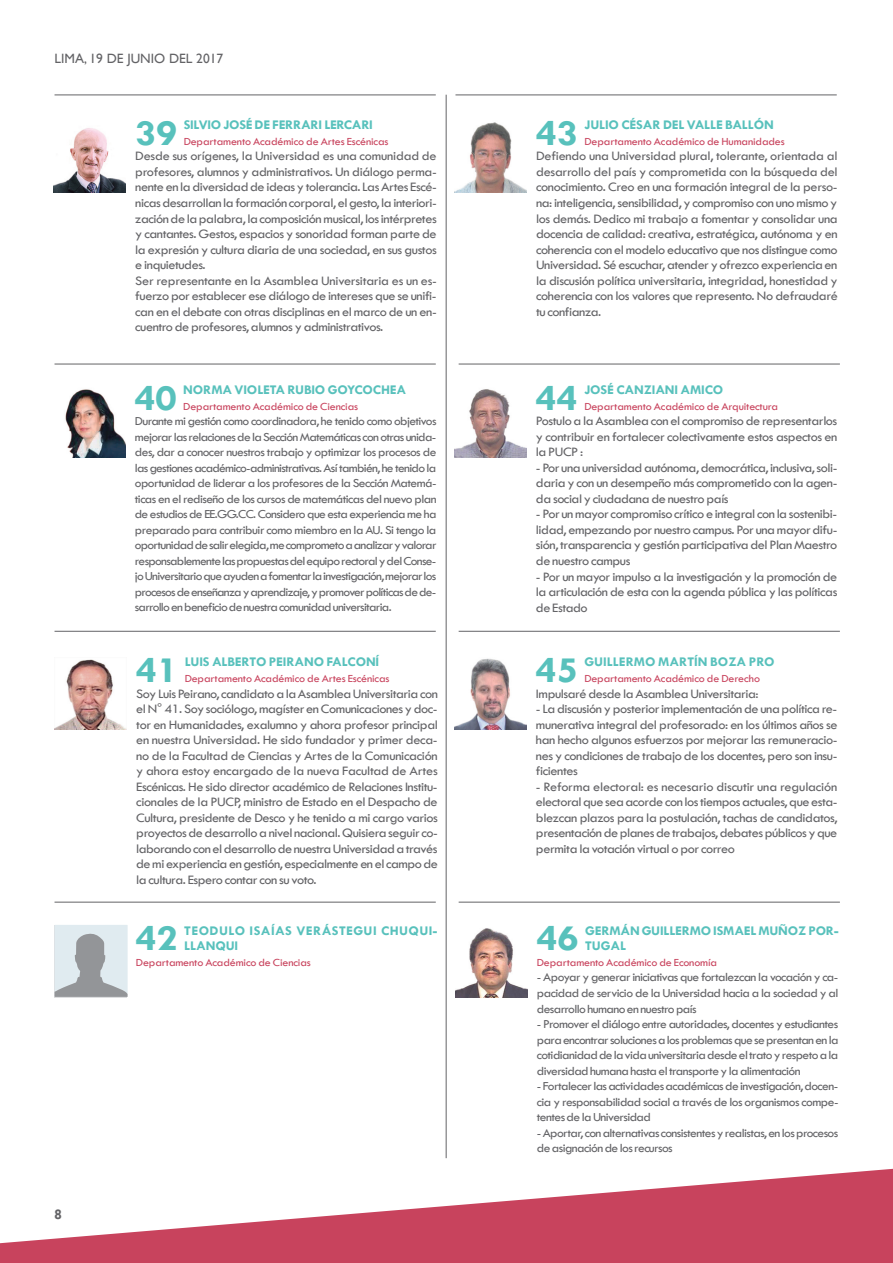
<style>
.page{position:relative;width:893px;height:1263px;background:#fff}
.page>*{position:absolute;margin:0;border:0;box-sizing:border-box;transform-origin:0 0}
.t1{font:700 37.65px "Tw Cen";letter-spacing:-.015em;color:#58c1bc;scale:1.06 1}
.t2{font:700 15px "Tw Cen";color:#636366}
.t3{font:13.5px "Gill Sans";color:#636366}
.t4{font:13.35px/15.5px "Tw Cen";letter-spacing:-.035em;color:#636366;text-align:justify;scale:1.06 1}
.t5{font:700 13.35px/15.5px "Tw Cen";letter-spacing:-.015em;color:#58c1bc;scale:1.06 1}
.t6{font:700 13.35px/15.5px "Tw Cen";letter-spacing:.025em;color:#58c1bc;scale:1.06 1}
.t7{font:12.75px/15.5px "Tw Cen";letter-spacing:-.045em;color:#636366;text-align:justify;scale:1.06 1}
.t8{font:11.25px "Tw Cen";letter-spacing:-.015em;color:#c8435d;scale:1.06 1}
</style>
<div class="page">
<hr style="left:55px;top:95px;width:381px;height:1px;background:#636366">
<hr style="left:55px;top:364px;width:381px;height:1px;background:#636366">
<hr style="left:459px;top:364px;width:381px;height:1px;background:#636366">
<hr style="left:55px;top:631px;width:381px;height:1px;background:#636366">
<hr style="left:459px;top:631px;width:381px;height:1px;background:#636366">
<hr style="left:55px;top:902px;width:381px;height:1px;background:#636366">
<hr style="left:459px;top:902px;width:381px;height:1px;background:#636366">
<hr style="left:446px;top:95px;width:1px;height:1063px;background:#636366">
<hr style="left:455px;top:95px;width:382px;height:1px;background:#636366">
<img style="left:54px;top:128px;width:72px;height:64px">
<img style="left:65px;top:389px;width:61px;height:68px">
<img style="left:55px;top:659px;width:72px;height:70px">
<svg style="left:55px;top:925px;width:73px;height:72px;background:#c1c9cd"></svg>
<img style="left:455px;top:122px;width:72px;height:70px">
<img style="left:455px;top:389px;width:72px;height:68px">
<img style="left:455px;top:658px;width:72px;height:71px">
<img style="left:455px;top:928px;width:72px;height:70px">
<svg style="left:0;top:1169px;width:892px;height:94px;fill:#c8435d"></svg>
<svg style="left:892px;top:1168px;width:1px;height:95px"></svg>
<p class="t3" style="left:55px;top:51px;width:170px">LIMA, 19 DE JUNIO DEL 2017</p>
<h1 class="t1" style="left:135px;top:110px;width:41px">39</h1>
<p class="t5" style="left:184px;top:117px;width:180px">SILVIO JOSÉ DE FERRARI LERCARI</p>
<p class="t8" style="left:184px;top:135px;width:195px">Departamento Académico de Artes Escénicas</p>
<p class="t4" style="left:135px;top:148px;width:286px;text-align:left">Desde sus orígenes, la Universidad es una comunidad de profesores, alumnos y administrativos. Un diálogo perma&shy;nente en la diversidad de ideas y tolerancia. Las Artes Escé&shy;nicas desarrollan la formación corporal, el gesto, la interiori&shy;zación de la palabra, la composición musical, los intérpretes y cantantes. Gestos, espacios y sonoridad forman parte de la expresión y cultura diaria de una sociedad, en sus gustos e inquietudes.<br>Ser representante en la Asamblea Universitaria es un es&shy;fuerzo por establecer ese diálogo de intereses que se unifi&shy;can en el debate con otras disciplinas en el marco de un en&shy;cuentro de profesores, alumnos y administrativos.</p>
<h1 class="t1" style="left:536px;top:110px;width:41px">43</h1>
<p class="t5" style="left:584px;top:117px;width:180px">JULIO CÉSAR DEL VALLE BALLÓN</p>
<p class="t8" style="left:584px;top:135px;width:191px">Departamento Académico de Humanidades</p>
<p class="t4" style="left:536px;top:148px;width:286px">Defiendo una Universidad plural, tolerante, orientada al desarrollo del país y comprometida con la búsqueda del conocimiento. Creo en una formación integral de la perso&shy;na: inteligencia, sensibilidad, y compromiso con uno mismo y los demás. Dedico mi trabajo a fomentar y consolidar una docencia de calidad: creativa, estratégica, autónoma y en coherencia con el modelo educativo que nos distingue como Universidad. Sé escuchar, atender y ofrezco experiencia en la discusión política universitaria, integridad, honestidad y coherencia con los valores que represento. No defraudaré tu confianza.</p>
<h1 class="t1" style="left:135px;top:375px;width:41px">40</h1>
<p class="t5" style="left:183px;top:382px;width:212px">NORMA VIOLETA RUBIO GOYCOCHEA</p>
<p class="t8" style="left:183px;top:400px;width:167px">Departamento Académico de Ciencias</p>
<p class="t7" style="left:135px;top:414px;width:286px">Durante mi gestión como coordinadora, he tenido como objetivos mejorar las relaciones de la Sección Matemáticas con otras unida&shy;des, dar a conocer nuestros trabajo y optimizar los procesos de las gestiones académico-administrativas. Así también, he tenido la oportunidad de liderar a los profesores de la Sección Matemá&shy;ticas en el rediseño de los cursos de matemáticas del nuevo plan de estudios de EE.GG.CC. Considero que esta experiencia me ha preparado para contribuir como miembro en la AU. Si tengo la oportunidad de salir elegida, me comprometo a analizar y valorar responsablemente las propuestas del equipo rectoral y del Conse&shy;jo Universitario que ayuden a fomentar la investigación, mejorar los procesos de enseñanza y aprendizaje, y promover políticas de de&shy;sarrollo en beneficio de nuestra comunidad universitaria.</p>
<h1 class="t1" style="left:536px;top:375px;width:41px">44</h1>
<p class="t5" style="left:584px;top:382px;width:133px">JOSÉ CANZIANI AMICO</p>
<p class="t8" style="left:584px;top:400px;width:184px">Departamento Académico de Arquitectura</p>
<p class="t4" style="left:536px;top:413px;width:286px">Postulo a la Asamblea con el compromiso de representarlos y contribuir en fortalecer colectivamente estos aspectos en la PUCP :</p>
<p class="t4" style="left:536px;top:460px;width:286px">- Por una universidad autónoma, democrática, inclusiva, soli&shy;daria y con un desempeño más comprometido con la agen&shy;da social y ciudadana de nuestro país</p>
<p class="t4" style="left:536px;top:506px;width:286px">- Por un mayor compromiso crítico e integral con la sostenibi&shy;lidad, empezando por nuestro campus. Por una mayor difu&shy;sión, transparencia y gestión participativa del Plan Maestro de nuestro campus</p>
<p class="t4" style="left:536px;top:568px;width:286px">- Por un mayor impulso a la investigación y la promoción de la articulación de esta con la agenda pública y las políticas de Estado</p>
<h1 class="t1" style="left:136px;top:647px;width:41px">41</h1>
<p class="t5" style="left:185px;top:654px;width:185px">LUIS ALBERTO PEIRANO FALCONÍ</p>
<p class="t8" style="left:185px;top:672px;width:195px">Departamento Académico de Artes Escénicas</p>
<p class="t4" style="left:136px;top:685px;width:286px">Soy Luis Peirano, candidato a la Asamblea Universitaria con el N° 41. Soy sociólogo, magíster en Comunicaciones y doc&shy;tor en Humanidades, exalumno y ahora profesor principal en nuestra Universidad. He sido fundador y primer deca&shy;no de la Facultad de Ciencias y Artes de la Comunicación y ahora estoy encargado de la nueva Facultad de Artes Escénicas. He sido director académico de Relaciones Institu&shy;cionales de la PUCP, ministro de Estado en el Despacho de Cultura, presidente de Desco y he tenido a mi cargo varios proyectos de desarrollo a nivel nacional. Quisiera seguir co&shy;laborando con el desarrollo de nuestra Universidad a través de mi experiencia en gestión, especialmente en el campo de la cultura. Espero contar con su voto.</p>
<h1 class="t1" style="left:536px;top:647px;width:41px">45</h1>
<p class="t5" style="left:584px;top:654px;width:181px">GUILLERMO MARTÍN BOZA PRO</p>
<p class="t8" style="left:584px;top:672px;width:167px">Departamento Académico de Derecho</p>
<p class="t4" style="left:536px;top:685px;width:212px">Impulsaré desde la Asamblea Universitaria:</p>
<p class="t4" style="left:536px;top:701px;width:286px">- La discusión y posterior implementación de una política re&shy;munerativa integral del profesorado: en los últimos años se han hecho algunos esfuerzos por mejorar las remuneracio&shy;nes y condiciones de trabajo de los docentes, pero son insu&shy;ficientes</p>
<p class="t4" style="left:536px;top:779px;width:286px">- Reforma electoral: es necesario discutir una regulación electoral que sea acorde con los tiempos actuales, que esta&shy;blezcan plazos para la postulación, tachas de candidatos, presentación de planes de trabajos, debates públicos y que permita la votación virtual o por correo</p>
<h1 class="t1" style="left:136px;top:916px;width:41px">42</h1>
<p class="t6" style="left:184px;top:923px;width:240px">TEODULO ISAÍAS VERÁSTEGUI CHUQUI-<br>LLANQUI</p>
<p class="t8" style="left:136px;top:956px;width:167px">Departamento Académico de Ciencias</p>
<h1 class="t1" style="left:537px;top:916px;width:41px">46</h1>
<p class="t5" style="left:585px;top:923px;width:240px">GERMÁN GUILLERMO ISMAEL MUÑOZ POR-<br>TUGAL</p>
<p class="t8" style="left:537px;top:956px;width:172px">Departamento Académico de Economía</p>
<p class="t7" style="left:537px;top:970px;width:286px">- Apoyar y generar iniciativas que fortalezcan la vocación y ca&shy;pacidad de servicio de la Universidad hacia a la sociedad y al desarrollo humano en nuestro país</p>
<p class="t7" style="left:537px;top:1016px;width:286px">- Promover el diálogo entre autoridades, docentes y estudiantes para encontrar soluciones a los problemas que se presentan en la cotidianidad de la vida universitaria desde el trato y respeto a la diversidad humana hasta el transporte y la alimentación</p>
<p class="t7" style="left:537px;top:1078px;width:286px">- Fortalecer las actividades académicas de investigación, docen&shy;cia y responsabilidad social a través de los organismos compe&shy;tentes de la Universidad</p>
<p class="t7" style="left:537px;top:1125px;width:286px">- Aportar, con alternativas consistentes y realistas, en los procesos de asignación de los recursos</p>
<p class="t2" style="left:54px;top:1205px;width:9px">8</p>
</div>
